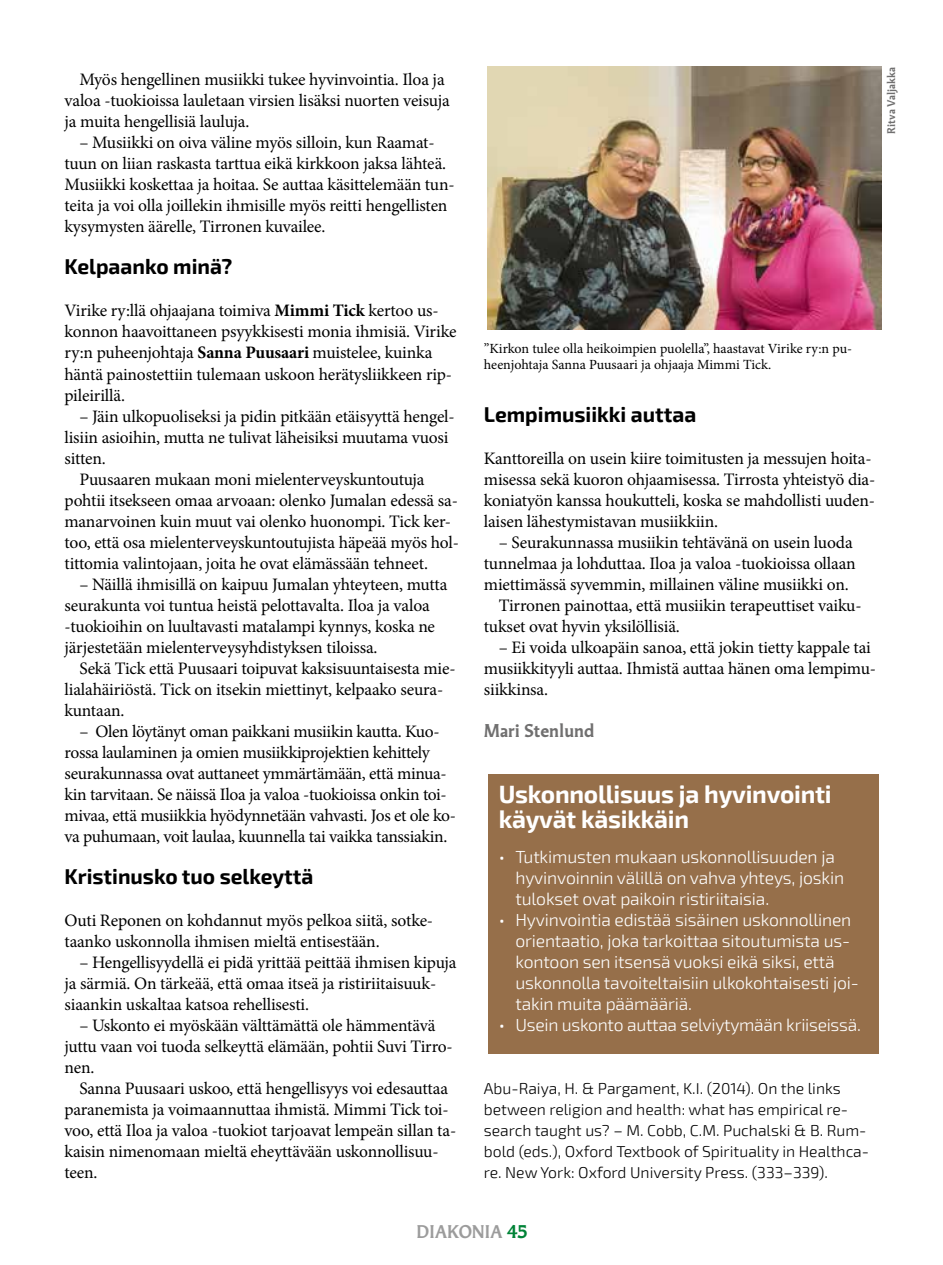
<style>
.page{position:relative;width:943px;height:1265px;background:#fff}
.page>*{position:absolute;margin:0;border:0;box-sizing:border-box;transform-origin:0 0}
.t1{font:700 24.5px/24.5px "Exo 2";letter-spacing:-.01em;color:#fff}
.t2{font:700 21px "Exo 2";color:#000}
.t3{font:17.5px/21px "Minion Pro";letter-spacing:-.015em;color:#000}
.t4{font:300 17.5px/21px "Exo 2";letter-spacing:-.01em;color:#fff}
.t5{font:700 17.5px "Martti";color:#706f6f}
.t6{font:700 17.5px "Martti Display";color:#9c9c9c}
.t7{font:300 15.75px/21px "Exo 2";color:#000}
.t8{font:14px/15.8px "Minion Pro";color:#000}
.t9{font:700 10.5px "Martti";color:#706f6f}
.s1{font-weight:700}
.s2{color:#008337}
</style>
<div class="page">
<div style="left:488px;top:774px;width:390px;height:280px;background:#966f4a"></div>
<img style="left:488px;top:67px;width:393px;height:262px">
<p class="t3" style="left:64px;top:69px;width:387px;text-indent:15px">Myös hengellinen musiikki tukee hyvinvointia. Iloa ja valoa -tuokioissa lauletaan virsien lisäksi nuorten veisuja ja muita hengellisiä lauluja.</p>
<p class="t3" style="left:64px;top:132px;width:392px;text-indent:15px">– Musiikki on oiva väline myös silloin, kun Raamat&shy;tuun on liian raskasta tarttua eikä kirkkoon jaksa lähteä.<br>Musiikki koskettaa ja hoitaa. Se auttaa käsittelemään tun&shy;teita ja voi olla joillekin ihmisille myös reitti hengellisten kysymysten äärelle, Tirronen kuvailee.</p>
<p class="t2" style="left:64px;top:255px;width:169px">Kelpaanko minä?</p>
<p class="t3" style="left:64px;top:300px;width:393px">Virike ry:llä ohjaajana toimiva <span class="s1">Mimmi Tick</span> kertoo us&shy;konnon haavoittaneen psyykkisesti monia ihmisiä. Virike ry:n puheenjohtaja <span class="s1">Sanna Puusaari</span> muistelee, kuinka häntä painostettiin tulemaan uskoon herätysliikkeen rip&shy;pileirillä.</p>
<p class="t3" style="left:79px;top:405px;width:377px">– Jäin ulkopuoliseksi ja pidin pitkään etäisyyttä hengel-</p>
<p class="t3" style="left:64px;top:426px;width:385px">lisiin asioihin, mutta ne tulivat läheisiksi muutama vuosi</p>
<p class="t3" style="left:64px;top:447px;width:43px">sitten.</p>
<p class="t3" style="left:79px;top:468px;width:347px">Puusaaren mukaan moni mielenterveyskuntoutuja</p>
<p class="t3" style="left:64px;top:489px;width:395px">pohtii itsekseen omaa arvoaan: olenko Jumalan edessä sa-</p>
<p class="t3" style="left:64px;top:510px;width:388px">manarvoinen kuin muut vai olenko huonompi. Tick ker-</p>
<p class="t3" style="left:64px;top:531px;width:396px">too, että osa mielenterveyskuntoutujista häpeää myös hol-</p>
<p class="t3" style="left:64px;top:552px;width:365px">tittomia valintojaan, joita he ovat elämässään tehneet.</p>
<p class="t3" style="left:64px;top:573px;width:384px;text-indent:15px">– Näillä ihmisillä on kaipuu Jumalan yhteyteen, mutta seurakunta voi tuntua heistä pelottavalta. Iloa ja valoa -tuokioihin on luultavasti matalampi kynnys, koska ne järjestetään mielenterveysyhdistyksen tiloissa.</p>
<p class="t3" style="left:64px;top:657px;width:392px;text-indent:15px">Sekä Tick että Puusaari toipuvat kaksisuuntaisesta mie&shy;lialahäiriöstä. Tick on itsekin miettinyt, kelpaako seura&shy;kuntaan.</p>
<p class="t3" style="left:64px;top:720px;width:393px;text-indent:15px">– Olen löytänyt oman paikkani musiikin kautta. Kuo&shy;rossa laulaminen ja omien musiikkiprojektien kehittely seurakunnassa ovat auttaneet ymmärtämään, että minua&shy;kin tarvitaan. Se näissä Iloa ja valoa -tuokioissa onkin toi&shy;mivaa, että musiikkia hyödynnetään vahvasti. Jos et ole ko&shy;va puhumaan, voit laulaa, kuunnella tai vaikka tanssiakin.</p>
<p class="t2" style="left:64px;top:864px;width:250px">Kristinusko tuo selkeyttä</p>
<p class="t3" style="left:64px;top:909px;width:370px">Outi Reponen on kohdannut myös pelkoa siitä, sotke&shy;taanko uskonnolla ihmisen mieltä entisestään.</p>
<p class="t3" style="left:64px;top:951px;width:393px;text-indent:15px">– Hengellisyydellä ei pidä yrittää peittää ihmisen kipuja ja särmiä. On tärkeää, että omaa itseä ja ristiriitaisuuk&shy;siaankin uskaltaa katsoa rehellisesti.</p>
<p class="t3" style="left:64px;top:1014px;width:390px;text-indent:15px">– Uskonto ei myöskään välttämättä ole hämmentävä juttu vaan voi tuoda selkeyttä elämään, pohtii Suvi Tirro&shy;nen.</p>
<p class="t3" style="left:64px;top:1077px;width:393px;text-indent:15px">Sanna Puusaari uskoo, että hengellisyys voi edesauttaa paranemista ja voimaannuttaa ihmistä. Mimmi Tick toi&shy;voo, että Iloa ja valoa -tuokiot tarjoavat lempeän sillan ta&shy;kaisin nimenomaan mieltä eheyttävään uskonnollisuu&shy;teen.</p>
<p class="t9" style="left:884px;top:134px;width:69px;rotate:-90deg">Ritva Valjakka</p>
<p class="t8" style="left:484px;top:341px;width:370px">”Kirkon tulee olla heikoimpien puolella”, haastavat Virike ry:n pu&shy;heenjohtaja Sanna Puusaari ja ohjaaja Mimmi Tick.</p>
<p class="t2" style="left:484px;top:402px;width:214px">Lempimusiikki auttaa</p>
<p class="t3" style="left:484px;top:447px;width:393px">Kanttoreilla on usein kiire toimitusten ja messujen hoita&shy;misessa sekä kuoron ohjaamisessa. Tirrosta yhteistyö dia&shy;koniatyön kanssa houkutteli, koska se mahdollisti uuden&shy;laisen lähestymistavan musiikkiin.</p>
<p class="t3" style="left:499px;top:531px;width:355px">– Seurakunnassa musiikin tehtävänä on usein luoda</p>
<p class="t3" style="left:484px;top:552px;width:373px">tunnelmaa ja lohduttaa. Iloa ja valoa -tuokioissa ollaan</p>
<p class="t3" style="left:484px;top:573px;width:366px">miettimässä syvemmin, millainen väline musiikki on.</p>
<p class="t3" style="left:499px;top:594px;width:364px">Tirronen painottaa, että musiikin terapeuttiset vaiku-</p>
<p class="t3" style="left:484px;top:615px;width:197px">tukset ovat hyvin yksilöllisiä.</p>
<p class="t3" style="left:484px;top:636px;width:394px;text-indent:15px">– Ei voida ulkoapäin sanoa, että jokin tietty kappale tai musiikkityyli auttaa. Ihmistä auttaa hänen oma lempimu&shy;siikkinsa.</p>
<p class="t5" style="left:484px;top:718px;width:112px">Mari Stenlund</p>
<h1 class="t1" style="left:499px;top:783px;width:334px">Uskonnollisuus ja hyvinvointi käyvät käsikkäin</h1>
<p class="t4" style="left:515px;top:846px;width:330px;text-indent:-17px">• Tutkimusten mukaan uskonnollisuuden ja hyvinvoinnin välillä on vahva yhteys, joskin tulokset ovat paikoin ristiriitaisia.</p>
<p class="t4" style="left:515px;top:909px;width:345px;text-indent:-17px">• Hyvinvointia edistää sisäinen uskonnollinen orientaatio, joka tarkoittaa sitoutumista us&shy;kontoon sen itsensä vuoksi eikä siksi, että uskonnolla tavoiteltaisiin ulkokohtaisesti joi&shy;takin muita päämääriä.</p>
<p class="t4" style="left:499px;top:1014px;width:364px">• Usein uskonto auttaa selviytymään kriiseissä.</p>
<p class="t7" style="left:484px;top:1078px;width:387px">Abu-Raiya, H. &amp; Pargament, K.I. (2014). On the links between religion and health: what has empirical re&shy;search taught us? – M. Cobb, C.M. Puchalski &amp; B. Rum&shy;bold (eds.), Oxford Textbook of Spirituality in Healthca&shy;re. New York: Oxford University Press. (333–339).</p>
<p class="t6" style="left:416px;top:1221px;width:113px">DIAKONIA <span class="s2">45</span></p>
</div>
